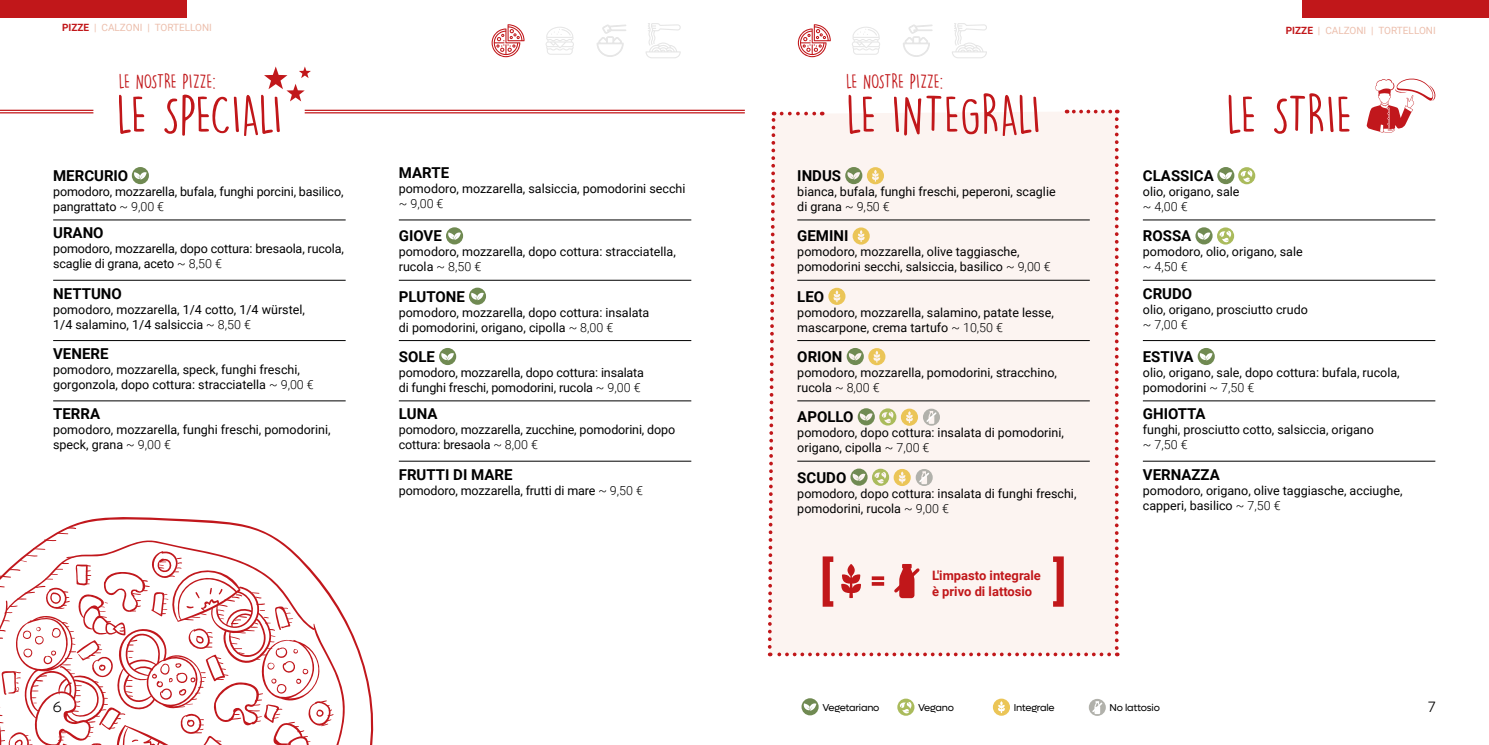
<style>
.page{position:relative;width:1489px;height:745px;background:#fff}
.page>*{position:absolute;margin:0;border:0;box-sizing:border-box;transform-origin:0 0}
.t1{font:50px "DK Lemon Yellow Sun";letter-spacing:-.01em;color:#c1171a}
.t2{font:50px "DK Lemon Yellow Sun";letter-spacing:-.03em;color:#c1171a}
.t3{font:18.75px "DK Lemon Yellow Sun";letter-spacing:-.025em;color:#c1171a}
.t4{font:700 15px "Roboto";color:#000}
.t5{font:300 15px "Lufga";color:#000}
.t6{font:700 13px/15.5px "Roboto";color:#c1171a}
.t7{font:12.5px/15px "Roboto";color:#000}
.t8{font:300 12.5px "Roboto";color:#000}
.t9{font:10px "Roboto";color:#ecbfad}
.t10{font:10px "Lufga";letter-spacing:-.02em;color:#000}
.s1{font-weight:700;color:#c1171a}
.s2{font-weight:300}
</style>
<div class="page">
<svg style="left:801px;top:698px;width:17px;height:17px"></svg>
<svg style="left:897px;top:698px;width:17px;height:17px"></svg>
<svg style="left:992px;top:698px;width:17px;height:17px"></svg>
<svg style="left:1088px;top:699px;width:17px;height:16px"></svg>
<svg style="left:491px;top:24px;width:33px;height:33px"></svg>
<svg style="left:545px;top:27px;width:29px;height:28px"></svg>
<svg style="left:596px;top:24px;width:30px;height:33px"></svg>
<svg style="left:645px;top:23px;width:35px;height:35px"></svg>
<svg style="left:797px;top:24px;width:33px;height:33px"></svg>
<svg style="left:852px;top:27px;width:28px;height:28px"></svg>
<svg style="left:903px;top:24px;width:29px;height:33px"></svg>
<svg style="left:952px;top:23px;width:35px;height:35px"></svg>
<svg style="left:264px;top:66px;width:47px;height:35px"></svg>
<svg style="left:70px;top:517px;width:304px;height:227px"></svg>
<svg style="left:33px;top:538px;width:313px;height:206px"></svg>
<svg style="left:44px;top:526px;width:32px;height:15px"></svg>
<svg style="left:0;top:548px;width:334px;height:196px"></svg>
<svg style="left:1366px;top:79px;width:69px;height:54px"></svg>
<div style="left:0;top:0;width:186px;height:18px;background:#c1171a"></div>
<div style="left:1302px;top:0;width:186px;height:18px;background:#c1171a"></div>
<hr style="left:53px;top:219px;width:292px;height:1px;background:#000">
<hr style="left:53px;top:280px;width:292px;height:1px;background:#000">
<hr style="left:399px;top:219px;width:292px;height:1px;background:#000">
<hr style="left:399px;top:280px;width:292px;height:1px;background:#000">
<hr style="left:399px;top:340px;width:292px;height:1px;background:#000">
<hr style="left:399px;top:400px;width:292px;height:1px;background:#000">
<hr style="left:399px;top:460px;width:292px;height:1px;background:#000">
<hr style="left:53px;top:340px;width:292px;height:1px;background:#000">
<hr style="left:53px;top:400px;width:292px;height:1px;background:#000">
<svg style="left:132px;top:167px;width:17px;height:17px"></svg>
<svg style="left:446px;top:227px;width:17px;height:17px"></svg>
<svg style="left:469px;top:287px;width:17px;height:17px"></svg>
<svg style="left:439px;top:348px;width:17px;height:17px"></svg>
<hr style="left:1142px;top:219px;width:293px;height:1px;background:#000">
<hr style="left:1142px;top:280px;width:293px;height:1px;background:#000">
<hr style="left:1142px;top:340px;width:293px;height:1px;background:#000">
<hr style="left:1142px;top:400px;width:293px;height:1px;background:#000">
<hr style="left:1142px;top:460px;width:293px;height:1px;background:#000">
<svg style="left:1217px;top:167px;width:38px;height:17px"></svg>
<svg style="left:1195px;top:227px;width:38px;height:17px"></svg>
<svg style="left:1197px;top:348px;width:17px;height:17px"></svg>
<hr style="left:0;top:110px;width:93px;height:1px;background:#c1171a">
<hr style="left:0;top:112px;width:93px;height:1px;background:#c1171a">
<hr style="left:305px;top:110px;width:439px;height:1px;background:#c1171a">
<hr style="left:305px;top:112px;width:439px;height:1px;background:#c1171a">
<svg style="left:767px;top:110px;width:351px;height:546px"></svg>
<p class="t9" style="left:62px;top:20px;width:151px"><span class="s1">PIZZE</span> | CALZONI | TORTELLONI</p>
<p class="t9" style="left:1285px;top:24px;width:151px"><span class="s1">PIZZE</span> | CALZONI | TORTELLONI</p>
<h2 class="t3" style="left:119px;top:70px;width:98px">LE NOSTRE PIZZE:</h2>
<h2 class="t3" style="left:846px;top:70px;width:98px">LE NOSTRE PIZZE:</h2>
<h1 class="t2" style="left:116px;top:83px;width:167px">LE SPECIALI</h1>
<p class="t4" style="left:53px;top:165px;width:77px">MERCURIO</p>
<p class="t7" style="left:53px;top:183px;width:292px">pomodoro, mozzarella, bufala, funghi porcini, basilico, pangrattato <span class="s2">~ 9,00 €</span></p>
<p class="t4" style="left:53px;top:222px;width:52px">URANO</p>
<p class="t7" style="left:53px;top:241px;width:292px">pomodoro, mozzarella, dopo cottura: bresaola, rucola, scaglie di grana, aceto <span class="s2">~ 8,50 €</span></p>
<p class="t4" style="left:53px;top:282px;width:70px">NETTUNO</p>
<p class="t7" style="left:53px;top:301px;width:253px">pomodoro, mozzarella, 1/4 cotto, 1/4 würstel,<br>1/4 salamino, 1/4 salsiccia <span class="s2">~ 8,50 €</span></p>
<p class="t4" style="left:53px;top:343px;width:57px">VENERE</p>
<p class="t7" style="left:53px;top:361px;width:262px">pomodoro, mozzarella, speck, funghi freschi, gorgonzola, dopo cottura: stracciatella <span class="s2">~ 9,00 €</span></p>
<p class="t4" style="left:53px;top:403px;width:48px">TERRA</p>
<p class="t7" style="left:53px;top:421px;width:279px">pomodoro, mozzarella, funghi freschi, pomodorini, speck, grana <span class="s2">~ 9,00 €</span></p>
<p class="t4" style="left:399px;top:162px;width:52px">MARTE</p>
<p class="t7" style="left:399px;top:180px;width:288px">pomodoro, mozzarella, salsiccia, pomodorini secchi</p>
<p class="t8" style="left:399px;top:195px;width:46px">~ 9,00 €</p>
<p class="t4" style="left:399px;top:225px;width:45px">GIOVE</p>
<p class="t7" style="left:399px;top:244px;width:278px">pomodoro, mozzarella, dopo cottura: stracciatella, rucola <span class="s2">~ 8,50 €</span></p>
<p class="t4" style="left:399px;top:285px;width:67px">PLUTONE</p>
<p class="t7" style="left:399px;top:304px;width:252px">pomodoro, mozzarella, dopo cottura: insalata di pomodorini, origano, cipolla <span class="s2">~ 8,00 €</span></p>
<p class="t4" style="left:399px;top:346px;width:38px">SOLE</p>
<p class="t7" style="left:399px;top:364px;width:247px">pomodoro, mozzarella, dopo cottura: insalata di funghi freschi, pomodorini, rucola <span class="s2">~ 9,00 €</span></p>
<p class="t4" style="left:399px;top:403px;width:40px">LUNA</p>
<p class="t7" style="left:399px;top:421px;width:278px">pomodoro, mozzarella, zucchine, pomodorini, dopo cottura: bresaola <span class="s2">~ 8,00 €</span></p>
<p class="t4" style="left:399px;top:463px;width:115px">FRUTTI DI MARE</p>
<p class="t7" style="left:399px;top:482px;width:246px">pomodoro, mozzarella, frutti di mare <span class="s2">~ 9,50 €</span></p>
<h1 class="t1" style="left:846px;top:83px;width:196px">LE INTEGRALI</h1>
<p class="t4" style="left:797px;top:165px;width:45px">INDUS</p>
<p class="t7" style="left:797px;top:183px;width:260px">bianca, bufala, funghi freschi, peperoni, scaglie di grana <span class="s2">~ 9,50 €</span></p>
<p class="t4" style="left:797px;top:225px;width:53px">GEMINI</p>
<p class="t7" style="left:797px;top:244px;width:255px">pomodoro, mozzarella, olive taggiasche, pomodorini secchi, salsiccia, basilico <span class="s2">~ 9,00 €</span></p>
<p class="t4" style="left:797px;top:285px;width:28px">LEO</p>
<p class="t7" style="left:797px;top:304px;width:258px">pomodoro, mozzarella, salamino, patate lesse, mascarpone, crema tartufo <span class="s2">~ 10,50 €</span></p>
<p class="t4" style="left:797px;top:346px;width:47px">ORION</p>
<p class="t7" style="left:797px;top:364px;width:261px">pomodoro, mozzarella, pomodorini, stracchino, rucola <span class="s2">~ 8,00 €</span></p>
<p class="t4" style="left:797px;top:406px;width:58px">APOLLO</p>
<p class="t7" style="left:797px;top:424px;width:268px">pomodoro, dopo cottura: insalata di pomodorini, origano, cipolla <span class="s2">~ 7,00 €</span></p>
<p class="t4" style="left:797px;top:466px;width:51px">SCUDO</p>
<p class="t7" style="left:797px;top:485px;width:280px">pomodoro, dopo cottura: insalata di funghi freschi, pomodorini, rucola <span class="s2">~ 9,00 €</span></p>
<p class="t6" style="left:932px;top:567px;width:110px">L'impasto integrale è privo di lattosio</p>
<h1 class="t1" style="left:1226px;top:83px;width:127px">LE STRIE</h1>
<p class="t4" style="left:1142px;top:165px;width:72px">CLASSICA</p>
<p class="t7" style="left:1142px;top:183px;width:98px">olio, origano, sale</p>
<p class="t8" style="left:1142px;top:198px;width:46px">~ 4,00 €</p>
<p class="t4" style="left:1142px;top:225px;width:50px">ROSSA</p>
<p class="t7" style="left:1142px;top:244px;width:161px">pomodoro, olio, origano, sale</p>
<p class="t8" style="left:1142px;top:258px;width:46px">~ 4,50 €</p>
<p class="t4" style="left:1142px;top:282px;width:51px">CRUDO</p>
<p class="t7" style="left:1142px;top:301px;width:166px">olio, origano, prosciutto crudo</p>
<p class="t8" style="left:1142px;top:315px;width:46px">~ 7,00 €</p>
<p class="t4" style="left:1142px;top:346px;width:52px">ESTIVA</p>
<p class="t7" style="left:1142px;top:364px;width:258px">olio, origano, sale, dopo cottura: bufala, rucola, pomodorini <span class="s2">~ 7,50 €</span></p>
<p class="t4" style="left:1142px;top:403px;width:64px">GHIOTTA</p>
<p class="t7" style="left:1142px;top:421px;width:232px">funghi, prosciutto cotto, salsiccia, origano</p>
<p class="t8" style="left:1142px;top:436px;width:46px">~ 7,50 €</p>
<p class="t4" style="left:1142px;top:463px;width:79px">VERNAZZA</p>
<p class="t7" style="left:1142px;top:482px;width:261px">pomodoro, origano, olive taggiasche, acciughe, capperi, basilico <span class="s2">~ 7,50 €</span></p>
<p class="t5" style="left:53px;top:698px;width:10px">6</p>
<p class="t5" style="left:1427px;top:698px;width:9px">7</p>
<p class="t10" style="left:822px;top:701px;width:59px">Vegetariano</p>
<p class="t10" style="left:918px;top:701px;width:37px">Vegano</p>
<p class="t10" style="left:1013px;top:701px;width:42px">Integrale</p>
<p class="t10" style="left:1109px;top:701px;width:52px">No lattosio</p>
</div>
